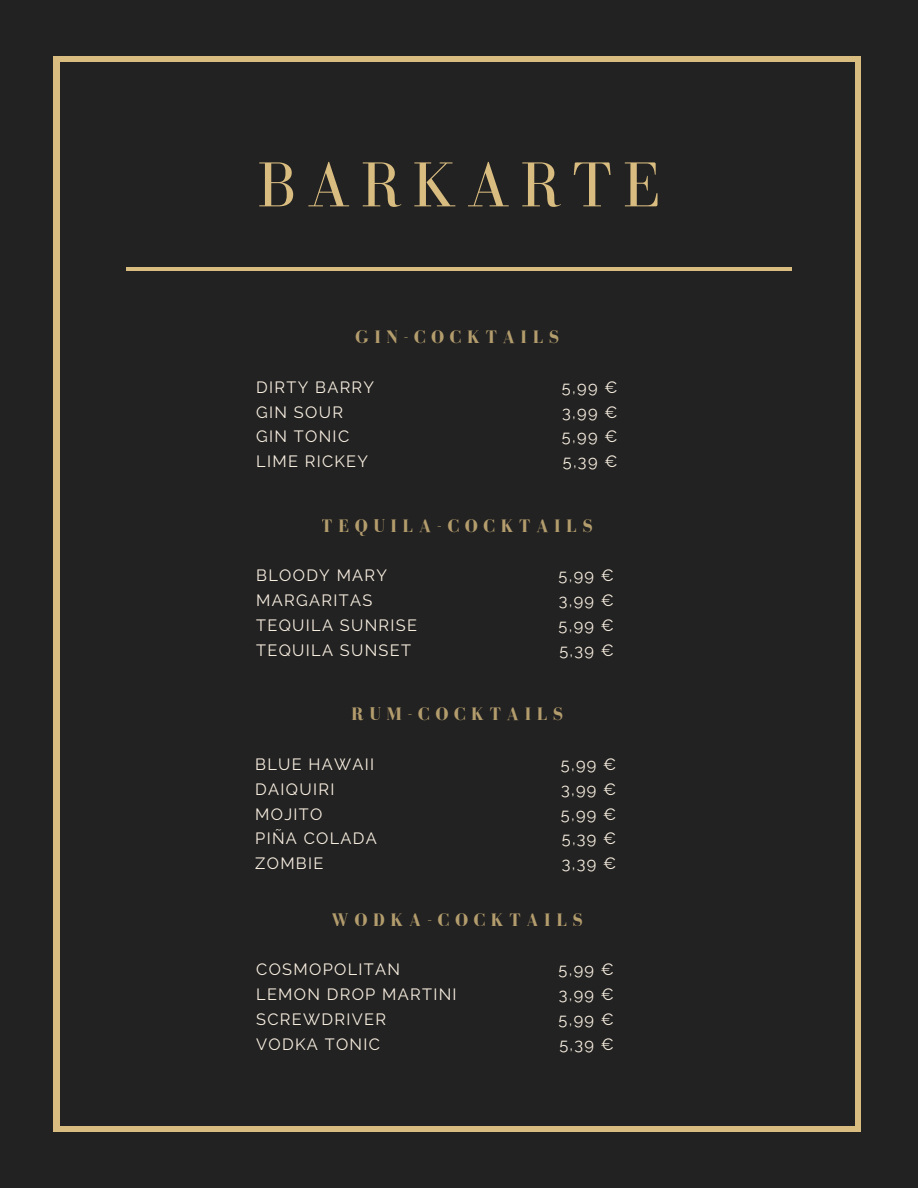
<style>
.page{position:relative;width:918px;height:1188px;background:#222}
.page>*{position:absolute;margin:0;border:0;box-sizing:border-box;transform-origin:0 0}
.t1{font:65.4px "Bodoni FLF";letter-spacing:.16em;color:#d9bc80}
.t2{font:700 18.6px "Bodoni FLF";letter-spacing:.3em;color:#d9bc80}
.t3{font:16.35px "Raleway";letter-spacing:.08em;color:#f8eee0}
</style>
<div class="page">
<div style="left:54px;top:56px;width:807px;height:1076px;background:#d9bc80"></div>
<div style="left:60px;top:63px;width:794px;height:1063px;background:#222"></div>
<hr style="left:126px;top:267px;width:666px;height:3px;background:#d9bc80">
<p class="t1" style="left:257px;top:149px;width:404px">BARKARTE</p>
<p class="t2" style="left:355px;top:327px;width:205px">GIN-COCKTAILS</p>
<p class="t3" style="left:256px;top:377px;width:119px">DIRTY BARRY</p>
<p class="t3" style="left:256px;top:402px;width:88px">GIN SOUR</p>
<p class="t3" style="left:256px;top:427px;width:94px">GIN TONIC</p>
<p class="t3" style="left:256px;top:452px;width:113px">LIME RICKEY</p>
<p class="t3" style="left:562px;top:377px;width:57px">5,99 €</p>
<p class="t3" style="left:562px;top:402px;width:57px">3,99 €</p>
<p class="t3" style="left:562px;top:427px;width:57px">5,99 €</p>
<p class="t3" style="left:563px;top:452px;width:56px">5,39 €</p>
<p class="t2" style="left:322px;top:515px;width:272px">TEQUILA-COCKTAILS</p>
<p class="t3" style="left:256px;top:566px;width:132px">BLOODY MARY</p>
<p class="t3" style="left:256px;top:591px;width:118px">MARGARITAS</p>
<p class="t3" style="left:256px;top:615px;width:162px">TEQUILA SUNRISE</p>
<p class="t3" style="left:256px;top:640px;width:156px">TEQUILA SUNSET</p>
<p class="t3" style="left:559px;top:566px;width:57px">5,99 €</p>
<p class="t3" style="left:559px;top:591px;width:57px">3,99 €</p>
<p class="t3" style="left:559px;top:616px;width:57px">5,99 €</p>
<p class="t3" style="left:559px;top:640px;width:56px">5,39 €</p>
<p class="t2" style="left:351px;top:704px;width:213px">RUM-COCKTAILS</p>
<p class="t3" style="left:255px;top:755px;width:121px">BLUE HAWAII</p>
<p class="t3" style="left:255px;top:780px;width:81px">DAIQUIRI</p>
<p class="t3" style="left:255px;top:804px;width:69px">MOJITO</p>
<p class="t3" style="left:255px;top:829px;width:123px">PIÑA COLADA</p>
<p class="t3" style="left:255px;top:854px;width:70px">ZOMBIE</p>
<p class="t3" style="left:561px;top:755px;width:57px">5,99 €</p>
<p class="t3" style="left:561px;top:780px;width:57px">3,99 €</p>
<p class="t3" style="left:561px;top:804px;width:57px">5,99 €</p>
<p class="t3" style="left:562px;top:829px;width:56px">5,39 €</p>
<p class="t3" style="left:562px;top:854px;width:56px">3,39 €</p>
<p class="t2" style="left:332px;top:909px;width:253px">WODKA-COCKTAILS</p>
<p class="t3" style="left:256px;top:960px;width:145px">COSMOPOLITAN</p>
<p class="t3" style="left:256px;top:985px;width:202px">LEMON DROP MARTINI</p>
<p class="t3" style="left:256px;top:1009px;width:131px">SCREWDRIVER</p>
<p class="t3" style="left:256px;top:1034px;width:125px">VODKA TONIC</p>
<p class="t3" style="left:559px;top:960px;width:57px">5,99 €</p>
<p class="t3" style="left:559px;top:985px;width:57px">3,99 €</p>
<p class="t3" style="left:559px;top:1010px;width:57px">5,99 €</p>
<p class="t3" style="left:559px;top:1034px;width:56px">5,39 €</p>
</div>
